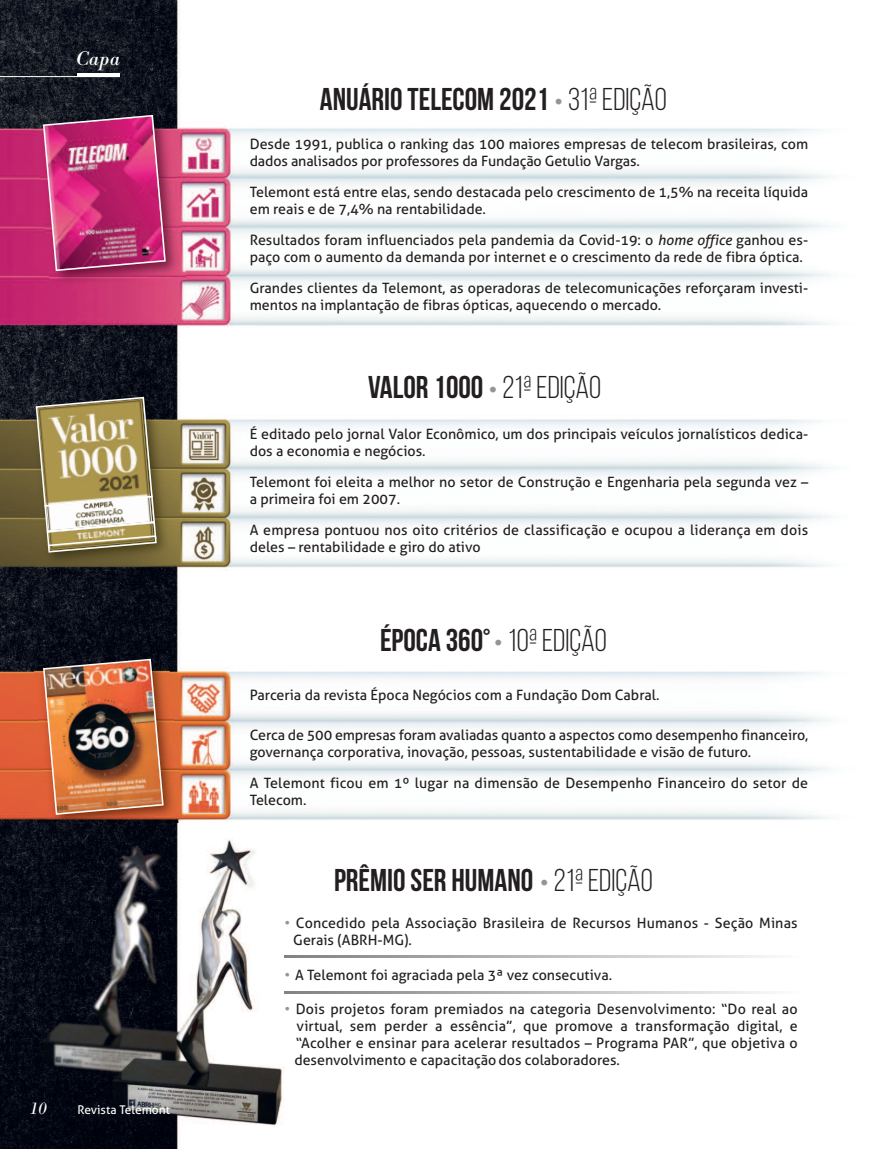
<style>
.page{position:relative;width:872px;height:1149px;background:#fff}
.page>*{position:absolute;margin:0;border:0;box-sizing:border-box;transform-origin:0 0}
.t1{font:31.5px "Bebas Neue";color:#231f20}
.t2{font:italic 21px "Bodoni";color:#fff}
.t3{font:italic 18px "Bodoni";color:#fff}
.t4{font:14.25px/17.1px "Aller";color:#231f20}
.t5{font:12px "Aller";color:#fff}
.s1{font-family:"Aller";font-size:22.5px;color:#939598}
.s2{font-style:inherit}
.s3{font-style:italic}
.s4{color:#939598}
</style>
<div class="page">
<img style="left:0;top:0;width:833px;height:1148px">
<img style="left:33px;top:649px;width:150px;height:185px">
<img style="left:42px;top:657px;width:122px;height:158px">
<img style="left:28px;top:388px;width:147px;height:182px">
<svg style="left:35px;top:396px;width:123px;height:157px"></svg>
<img style="left:35px;top:107px;width:151px;height:185px">
<img style="left:42px;top:114px;width:125px;height:158px">
<hr style="left:77px;top:73px;width:42px;height:4px;background:#fff">
<hr style="left:0;top:76px;width:119px;height:1px;background:#fff">
<svg style="left:285px;top:955px;width:515px;height:2px"></svg>
<svg style="left:285px;top:991px;width:515px;height:2px"></svg>
<h2 class="t2" style="left:75px;top:45px;width:46px">Capa</h2>
<p class="t3" style="left:30px;top:1097px;width:19px">10</p>
<p class="t5" style="left:77px;top:1101px;width:94px">Revista Telemont</p>
<h1 class="t1" style="left:320px;top:81px;width:348px">ANUÁRIO TELECOM 2021 <span class="s1">•</span> <span class="s2">31ª EDIÇÃO</span></h1>
<p class="t4" style="left:250px;top:135px;width:560px">Desde 1991, publica o ranking das 100 maiores empresas de telecom brasileiras, com dados analisados por professores da Fundação Getulio Vargas.</p>
<p class="t4" style="left:250px;top:183px;width:560px">Telemont está entre elas, sendo destacada pelo crescimento de 1,5% na receita líquida em reais e de 7,4% na rentabilidade.</p>
<p class="t4" style="left:250px;top:231px;width:560px">Resultados foram influenciados pela pandemia da Covid-19: o <span class="s3">home office</span> ganhou es&shy;paço com o aumento da demanda por internet e o crescimento da rede de fibra óptica.</p>
<p class="t4" style="left:250px;top:279px;width:560px">Grandes clientes da Telemont, as operadoras de telecomunicações reforçaram investi&shy;mentos na implantação de fibras ópticas, aquecendo o mercado.</p>
<h1 class="t1" style="left:368px;top:369px;width:235px">VALOR 1000 <span class="s1">•</span> <span class="s2">21ª EDIÇÃO</span></h1>
<p class="t4" style="left:250px;top:425px;width:560px">É editado pelo jornal Valor Econômico, um dos principais veículos jornalísticos dedica&shy;dos a economia e negócios.</p>
<p class="t4" style="left:250px;top:473px;width:560px">Telemont foi eleita a melhor no setor de Construção e Engenharia pela segunda vez – a primeira foi em 2007.</p>
<p class="t4" style="left:250px;top:521px;width:560px">A empresa pontuou nos oito critérios de classificação e ocupou a liderança em dois deles – rentabilidade e giro do ativo</p>
<h1 class="t1" style="left:380px;top:621px;width:228px">ÉPOCA 360° <span class="s1">•</span> <span class="s2">10ª EDIÇÃO</span></h1>
<p class="t4" style="left:250px;top:686px;width:411px">Parceria da revista Época Negócios com a Fundação Dom Cabral.</p>
<p class="t4" style="left:250px;top:726px;width:560px">Cerca de 500 empresas foram avaliadas quanto a aspectos como desempenho financeiro, governança corporativa, inovação, pessoas, sustentabilidade e visão de futuro.</p>
<p class="t4" style="left:250px;top:774px;width:560px">A Telemont ficou em 1º lugar na dimensão de Desempenho Financeiro do setor de<br>Telecom.</p>
<h1 class="t1" style="left:334px;top:861px;width:320px">PRÊMIOSER HUMANO <span class="s1">•</span> <span class="s2">21ª EDIÇÃO</span></h1>
<p class="t4" style="left:293px;top:914px;width:506px;text-indent:-9px"><span class="s4">•</span> Concedido pela Associação Brasileira de Recursos Humanos - Seção Minas<br>Gerais (ABRH-MG).</p>
<p class="t4" style="left:284px;top:965px;width:329px"><span class="s4">•</span> A Telemont foi agraciada pela 3ª vez consecutiva.</p>
<p class="t4" style="left:294px;top:999px;width:505px;text-align:justify;text-indent:-10px"><span class="s4">•</span> Dois projetos foram premiados na categoria Desenvolvimento: “Do real ao virtual, sem perder a essência”, que promove a transformação digital, e “Acolher e ensinar para acelerar resultados – Programa PAR”, que objetiva o desenvolvimento e capacitaçãodos colaboradores.</p>
</div>
